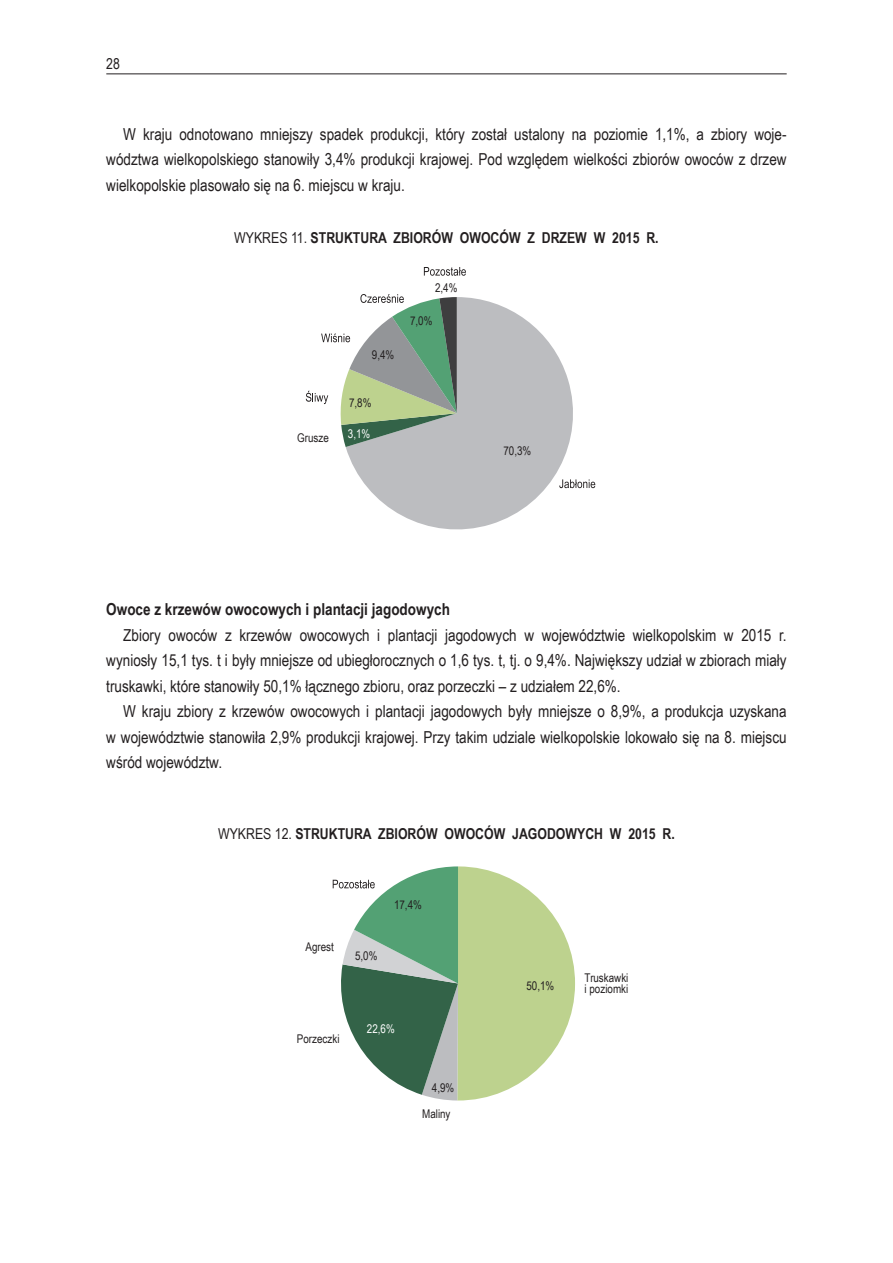
<style>
.page{position:relative;width:893px;height:1263px;background:#fff}
.page>*{position:absolute;margin:0;border:0;box-sizing:border-box;transform-origin:0 0}
.Tekst_podstawowy{font:16.5px/25.5px "Arial Narrow";color:#231f20;text-align:justify}
.tutuldzialu{font:700 16.5px "Arial Narrow";color:#231f20}
.tytulwykresu{font:700 15px "Arial Narrow";color:#231f20}
.t1{font:15px "Arial Narrow";color:#231f20}
.t2{font:12px/10.8px "Arial Narrow";color:#231f20}
.t3{font:12px "Arial Narrow";color:#fff}
.s1{font-weight:400}
</style>
<div class="page">
<hr style="left:106px;top:73px;width:681px;height:1px;background:#231f20">
<svg style="left:346px;top:297px;width:235px;height:233px;fill:#bcbdc0"></svg>
<svg style="left:424px;top:267px;width:42px;height:9px"></svg>
<svg style="left:306px;top:294px;width:151px;height:153px"></svg>
<svg style="left:559px;top:479px;width:36px;height:9px"></svg>
<svg style="left:333px;top:866px;width:242px;height:235px"></svg>
<p class="t1" style="left:106px;top:53px;width:15px">28</p>
<p class="Tekst_podstawowy" style="left:106px;top:120px;width:682px;text-indent:17px">W kraju odnotowano mniejszy spadek produkcji, który został ustalony na poziomie 1,1%, a zbiory woje&shy;wództwa wielkopolskiego stanowiły 3,4% produkcji krajowej. Pod względem wielkości zbiorów owoców z drzew wielkopolskie plasowało się na 6. miejscu w kraju.</p>
<p class="tytulwykresu" style="left:234px;top:226px;width:426px"><span class="s1">WYKRES 11.</span> STRUKTURA ZBIORÓW OWOCÓW Z DRZEW W 2015 R.</p>
<p class="t2" style="left:435px;top:282px;width:24px">2,4%</p>
<p class="t2" style="left:297px;top:432px;width:33px">Grusze</p>
<p class="t2" style="left:372px;top:349px;width:24px">9,4%</p>
<p class="t2" style="left:349px;top:397px;width:24px">7,8%</p>
<p class="t3" style="left:348px;top:425px;width:24px">3,1%</p>
<p class="t2" style="left:410px;top:315px;width:24px">7,0%</p>
<p class="t2" style="left:503px;top:445px;width:29px">70,3%</p>
<p class="tutuldzialu" style="left:106px;top:597px;width:345px">Owoce z krzewów owocowych i plantacji jagodowych</p>
<p class="Tekst_podstawowy" style="left:106px;top:621px;width:682px;text-indent:17px">Zbiory owoców z krzewów owocowych i plantacji jagodowych w województwie wielkopolskim w 2015 r. wyniosły 15,1 tys. t i były mniejsze od ubiegłorocznych o 1,6 tys. t, tj. o 9,4%. Największy udział w zbiorach miały truskawki, które stanowiły 50,1% łącznego zbioru, oraz porzeczki – z udziałem 22,6%.</p>
<p class="Tekst_podstawowy" style="left:106px;top:698px;width:682px;text-indent:17px">W kraju zbiory z krzewów owocowych i plantacji jagodowych były mniejsze o 8,9%, a produkcja uzyskana w województwie stanowiła 2,9% produkcji krajowej. Przy takim udziale wielkopolskie lokowało się na 8. miejscu wśród województw.</p>
<p class="tytulwykresu" style="left:218px;top:822px;width:458px"><span class="s1">WYKRES 12.</span> STRUKTURA ZBIORÓW OWOCÓW JAGODOWYCH W 2015 R.</p>
<p class="t2" style="left:305px;top:941px;width:30px">Agrest</p>
<p class="t2" style="left:355px;top:950px;width:24px">5,0%</p>
<p class="t2" style="left:394px;top:899px;width:29px">17,4%</p>
<p class="t2" style="left:297px;top:1033px;width:44px">Porzeczki</p>
<p class="t3" style="left:367px;top:1019px;width:29px">22,6%</p>
<p class="t2" style="left:432px;top:1082px;width:24px">4,9%</p>
<p class="t2" style="left:422px;top:1107px;width:30px">Maliny</p>
<p class="t2" style="left:526px;top:979px;width:29px">50,1%</p>
<p class="t2" style="left:585px;top:972px;width:45px">Truskawki i poziomki</p>
</div>
